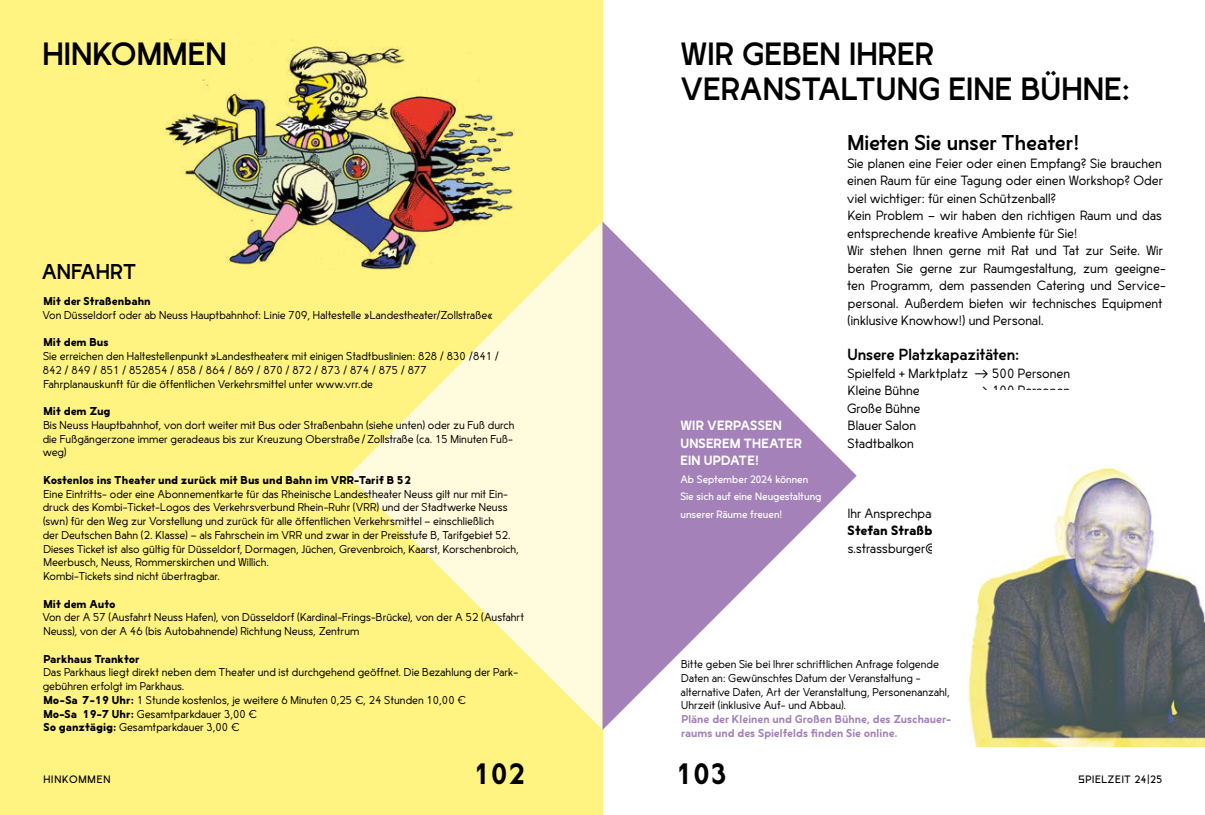
<style>
.page{position:relative;width:1205px;height:815px;background:#fff}
.page>*{position:absolute;margin:0;border:0;box-sizing:border-box;transform-origin:0 0}
.t1{font:500 30px/35px "Lucifer Sans";color:#000}
.t2{font:600 27.5px "Lucifer Sans";color:#000}
.t3{font:500 20px "Lucifer Sans";letter-spacing:-.01em;color:#000}
.t4{font:500 15px "Lucifer Sans";letter-spacing:-.01em;color:#000}
.t5{font:300 12.5px/17.5px "Lucifer Sans";letter-spacing:.005em;color:#000}
.t6{font:600 12.5px/17.5px "Lucifer Sans";letter-spacing:.01em;color:#fff}
.t7{font:700 12.5px "Lucifer Sans";color:#000}
.t8{font:300 10.62px/13.8px "Lucifer Sans";letter-spacing:.01em;color:#000}
.t9{font:700 10.62px "Lucifer Sans";letter-spacing:.01em;color:#000}
.t10{font:600 10.62px/13.8px "Lucifer Sans";letter-spacing:.01em;color:#a481b9}
.t11{font:10px/17.5px "Lucifer Sans";letter-spacing:.005em;color:#fff}
.t12{font:10px "Lucifer Sans";letter-spacing:.07em;color:#000}
.t13{font:10px "Lucifer Sans";letter-spacing:.09em;color:#000}
.s1{font-weight:700}
</style>
<div class="page">
<div style="left:0;top:0;width:602px;height:815px;background:#fff482"></div>
<svg style="left:348px;top:222px;width:254px;height:507px;fill:#fffbdc"></svg>
<img style="left:166px;top:39px;width:349px;height:231px">
<svg style="left:602px;top:222px;width:255px;height:508px;fill:#a481b9"></svg>
<img style="left:967px;top:466px;width:238px;height:281px">
<h1 class="t1" style="left:43px;top:34px;width:186px">HINKOMMEN</h1>
<h3 class="t3" style="left:42px;top:255px;width:96px">ANFAHRT</h3>
<p class="t9" style="left:43px;top:292px;width:109px">Mit der Straßenbahn</p>
<p class="t8" style="left:42px;top:307px;width:452px">Von Düsseldorf oder ab Neuss Hauptbahnhof: Linie 709, Haltestelle »Landestheater/Zollstraße«</p>
<p class="t9" style="left:43px;top:333px;width:67px">Mit dem Bus</p>
<p class="t8" style="left:43px;top:349px;width:458px">Sie erreichen den Haltestellenpunkt »Landestheater« mit einigen Stadtbuslinien: 828 / 830 /841 /<br>842 / 849 / 851 / 852854 / 858 / 864 / 869 / 870 / 872 / 873 / 874 / 875 / 877<br>Fahrplanauskunft für die öffentlichen Verkehrsmittel unter www.vrr.de</p>
<p class="t9" style="left:43px;top:402px;width:69px">Mit dem Zug</p>
<p class="t8" style="left:43px;top:417px;width:473px">Bis Neuss Hauptbahnhof, von dort weiter mit Bus oder Straßenbahn (siehe unten) oder zu Fuß durch die Fußgängerzone immer geradeaus bis zur Kreuzung Oberstraße /Zollstraße (ca. 15 Minuten Fuß&shy;weg)</p>
<p class="t9" style="left:43px;top:471px;width:369px">Kostenlos ins Theater und zurück mit Bus und Bahn im VRR-Tarif B 52</p>
<p class="t8" style="left:43px;top:486px;width:478px">Eine Eintritts- oder eine Abonnementkarte für das Rheinische Landestheater Neuss gilt nur mit Ein&shy;druck des Kombi-Ticket-Logos des Verkehrsverbund Rhein-Ruhr (VRR) und der Stadtwerke Neuss (swn) für den Weg zur Vorstellung und zurück für alle öffentlichen Verkehrsmittel – einschließlich<br>der Deutschen Bahn (2. Klasse) – als Fahrschein im VRR und zwar in der Preisstufe B, Tarifgebiet 52.<br>Dieses Ticket ist also gültig für Düsseldorf, Dormagen, Jüchen, Grevenbroich, Kaarst, Korschenbroich, Meerbusch, Neuss, Rommerskirchen und Willich.<br>Kombi-Tickets sind nicht übertragbar.</p>
<p class="t9" style="left:43px;top:594px;width:74px">Mit dem Auto</p>
<p class="t8" style="left:42px;top:610px;width:483px">Von der A 57 (Ausfahrt Neuss Hafen), von Düsseldorf (Kardinal-Frings-Brücke), von der A 52 (Ausfahrt<br>Neuss), von der A 46 (bis Autobahnende) Richtung Neuss, Zentrum</p>
<p class="t9" style="left:43px;top:649px;width:98px">Parkhaus Tranktor</p>
<p class="t8" style="left:43px;top:665px;width:477px">Das Parkhaus liegt direkt neben dem Theater und ist durchgehend geöffnet. Die Bezahlung der Park&shy;gebühren erfolgt im Parkhaus.<br><span class="s1">Mo-Sa 7-19 Uhr:</span> 1 Stunde kostenlos, je weitere 6 Minuten 0,25 €, 24 Stunden 10,00 €<br><span class="s1">Mo-Sa 19-7 Uhr:</span> Gesamtparkdauer 3,00 €<br><span class="s1">So ganztägig:</span> Gesamtparkdauer 3,00 €</p>
<p class="t13" style="left:43px;top:771px;width:68px">HINKOMMeN</p>
<h2 class="t2" style="left:473px;top:750px;width:54px">102</h2>
<h1 class="t1" style="left:680px;top:34px;width:451px">WIR GEBEN IHRER<br>VERANSTALTUNG EINE BÜHNE:</h1>
<p class="t6" style="left:680px;top:416px;width:123px">WIR VERPASSEN<br>UNSEREM THEATER<br>EIN UPDATE!</p>
<p class="t11" style="left:680px;top:469px;width:143px">Ab September 2024 können<br>Sie sich auf eine Neugestaltung unserer räume freuen!</p>
<h3 class="t3" style="left:847px;top:126px;width:233px">Mieten Sie unser Theater!</h3>
<p class="t5" style="left:847px;top:153px;width:320px">Sie planen eine Feier oder einen Empfang? Sie brauchen einen Raum für eine Tagung oder einen Workshop? Oder viel wichtiger: für einen Schützenball?<br>Kein Problem – wir haben den richtigen Raum und das entsprechende kreative Ambiente für Sie!<br>Wir stehen Ihnen gerne mit Rat und Tat zur Seite. Wir beraten Sie gerne zur Raumgestaltung, zum geeigne&shy;ten Programm, dem passenden Catering und Service&shy;personal. Außerdem bieten wir technisches Equipment (inklusive Knowhow!) und Personal.</p>
<h3 class="t4" style="left:847px;top:342px;width:173px">Unsere Platzkapazitäten:</h3>
<p class="t5" style="left:847px;top:363px;width:224px">Spielfeld + Marktplatz → 500 Personen<br>Kleine Bühne</p>
<p class="t5" style="left:974px;top:381px;width:97px">→ 100 Personen</p>
<p class="t5" style="left:847px;top:398px;width:75px">Große Bühne<br>Blauer Salon<br>Stadtbalkon</p>
<p class="t5" style="left:848px;top:503px;width:115px">Ihr Ansprechpartner:</p>
<p class="t7" style="left:847px;top:519px;width:120px">Stefan Straßburger</p>
<p class="t5" style="left:848px;top:538px;width:157px">s.strassburger@rlt-neuss.de</p>
<p class="t8" style="left:680px;top:656px;width:271px">Bitte geben Sie bei Ihrer schriftlichen Anfrage folgende Daten an: Gewünschtes Datum der Veranstaltung - alternative Daten, Art der Veranstaltung, Personenanzahl, Uhrzeit (inklusive Auf- und Abbau).</p>
<p class="t10" style="left:681px;top:711px;width:271px">Pläne der Kleinen und Großen Bühne, des Zuschauer&shy;raums und des Spielfelds finden Sie online.</p>
<h2 class="t2" style="left:675px;top:750px;width:54px">103</h2>
<p class="t12" style="left:1078px;top:771px;width:85px">SPIELZEIT 24|25</p>
</div>
